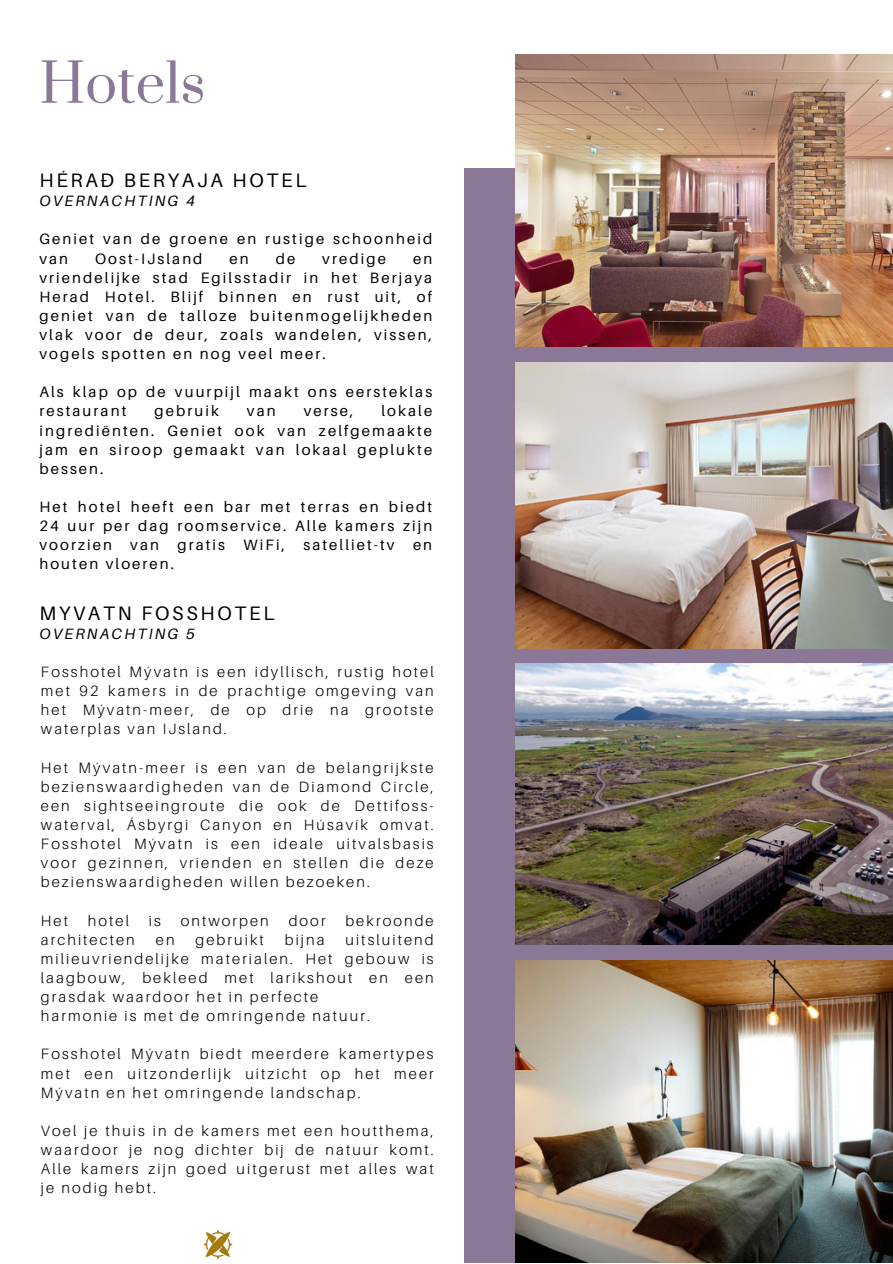
<style>
.page{position:relative;width:893px;height:1264px;background:#fff}
.page>*{position:absolute;margin:0;border:0;box-sizing:border-box;transform-origin:0 0}
.t1{font:52.95px "Prata";color:#8b7796}
.t2{font:19.5px "Aileron";letter-spacing:.14em;color:#000}
.t3{font:300 15px/19px "Aileron";letter-spacing:.14em;color:#000;text-align:justify}
.t4{font:15px/19px "Aileron";letter-spacing:.14em;color:#000;text-align:justify}
.t5{font:italic 15px "Aileron";letter-spacing:.14em;color:#000}
</style>
<div class="page">
<div style="left:464px;top:169px;width:428px;height:1093px;background:#8b7796"></div>
<img style="left:203px;top:1230px;width:30px;height:29px">
<img style="left:515px;top:55px;width:377px;height:291px">
<img style="left:515px;top:362px;width:377px;height:286px">
<img style="left:515px;top:960px;width:377px;height:302px">
<img style="left:515px;top:663px;width:377px;height:281px">
<p class="t1" style="left:39px;top:50px;width:168px">Hotels</p>
<p class="t2" style="left:39px;top:168px;width:268px">HÉRAÐ BERYAJA HOTEL</p>
<p class="t5" style="left:39px;top:191px;width:157px">OVERNACHTING 4</p>
<p class="t4" style="left:39px;top:229px;width:394px">Geniet van de groene en rustige schoonheid van</p>
<p class="t4" style="left:95px;top:248px;width:109px">Oost-IJsland</p>
<p class="t4" style="left:229px;top:248px;width:21px">en</p>
<p class="t4" style="left:276px;top:248px;width:21px">de</p>
<p class="t4" style="left:322px;top:248px;width:65px">vredige</p>
<p class="t4" style="left:39px;top:248px;width:394px;text-indent:373px">en vriendelijke stad Egilsstadir in het Berjaya Herad Hotel. Blijf binnen en rust uit, of geniet van de talloze buitenmogelijkheden vlak voor de deur, zoals wandelen, vissen, vogels spotten en nog veel meer.</p>
<p class="t4" style="left:39px;top:382px;width:394px">Als klap op de vuurpijl maakt ons eersteklas restaurant</p>
<p class="t4" style="left:39px;top:401px;width:394px;text-indent:342px">lokale ingrediënten. Geniet ook van zelfgemaakte jam en siroop gemaakt van lokaal geplukte bessen.</p>
<p class="t4" style="left:39px;top:497px;width:394px">Het hotel heeft een bar met terras en biedt 24 uur per dag roomservice. Alle kamers zijn voorzien van gratis WiFi, satelliet-tv en houten vloeren.</p>
<p class="t4" style="left:154px;top:401px;width:66px">gebruik</p>
<p class="t4" style="left:247px;top:401px;width:30px">van</p>
<p class="t4" style="left:304px;top:401px;width:51px">verse,</p>
<p class="t2" style="left:39px;top:601px;width:237px">MYVATN FOSSHOTEL</p>
<p class="t5" style="left:39px;top:624px;width:157px">OVERNACHTING 5</p>
<p class="t3" style="left:41px;top:662px;width:394px">Fosshotel Mývatn is een idyllisch, rustig hotel met 92 kamers in de prachtige omgeving van het Mývatn-meer, de op drie na grootste waterplas van IJsland.</p>
<p class="t3" style="left:41px;top:757px;width:394px">Het Mývatn-meer is een van de belangrijkste bezienswaardigheden van de Diamond Circle, een sightseeingroute die ook de Dettifoss&shy;waterval, Ásbyrgi Canyon en Húsavík omvat.<br>Fosshotel Mývatn is een ideale uitvalsbasis voor gezinnen, vrienden en stellen die deze bezienswaardigheden willen bezoeken.</p>
<p class="t3" style="left:41px;top:910px;width:29px">Het</p>
<p class="t3" style="left:88px;top:910px;width:43px">hotel</p>
<p class="t3" style="left:149px;top:910px;width:13px">is</p>
<p class="t3" style="left:181px;top:910px;width:90px">ontworpen</p>
<p class="t3" style="left:289px;top:910px;width:38px">door</p>
<p class="t3" style="left:345px;top:910px;width:90px">bekroonde</p>
<p class="t3" style="left:41px;top:929px;width:95px">architecten</p>
<p class="t3" style="left:156px;top:929px;width:20px">en</p>
<p class="t3" style="left:195px;top:929px;width:70px">gebruikt</p>
<p class="t3" style="left:285px;top:929px;width:41px">bijna</p>
<p class="t3" style="left:41px;top:929px;width:394px;text-indent:304px">uitsluitend milieuvriendelijke materialen. Het gebouw is laagbouw, bekleed met larikshout en een grasdak waardoor het in perfecte</p>
<p class="t3" style="left:41px;top:1006px;width:330px">harmonie is met de omringende natuur.</p>
<p class="t3" style="left:41px;top:1044px;width:394px">Fosshotel Mývatn biedt meerdere kamertypes met een uitzonderlijk uitzicht op het meer Mývatn en het omringende landschap.</p>
<p class="t3" style="left:41px;top:1120px;width:394px">Voel je thuis in de kamers met een houtthema, waardoor je nog dichter bij de natuur komt.<br>Alle kamers zijn goed uitgerust met alles wat je nodig hebt.</p>
</div>
